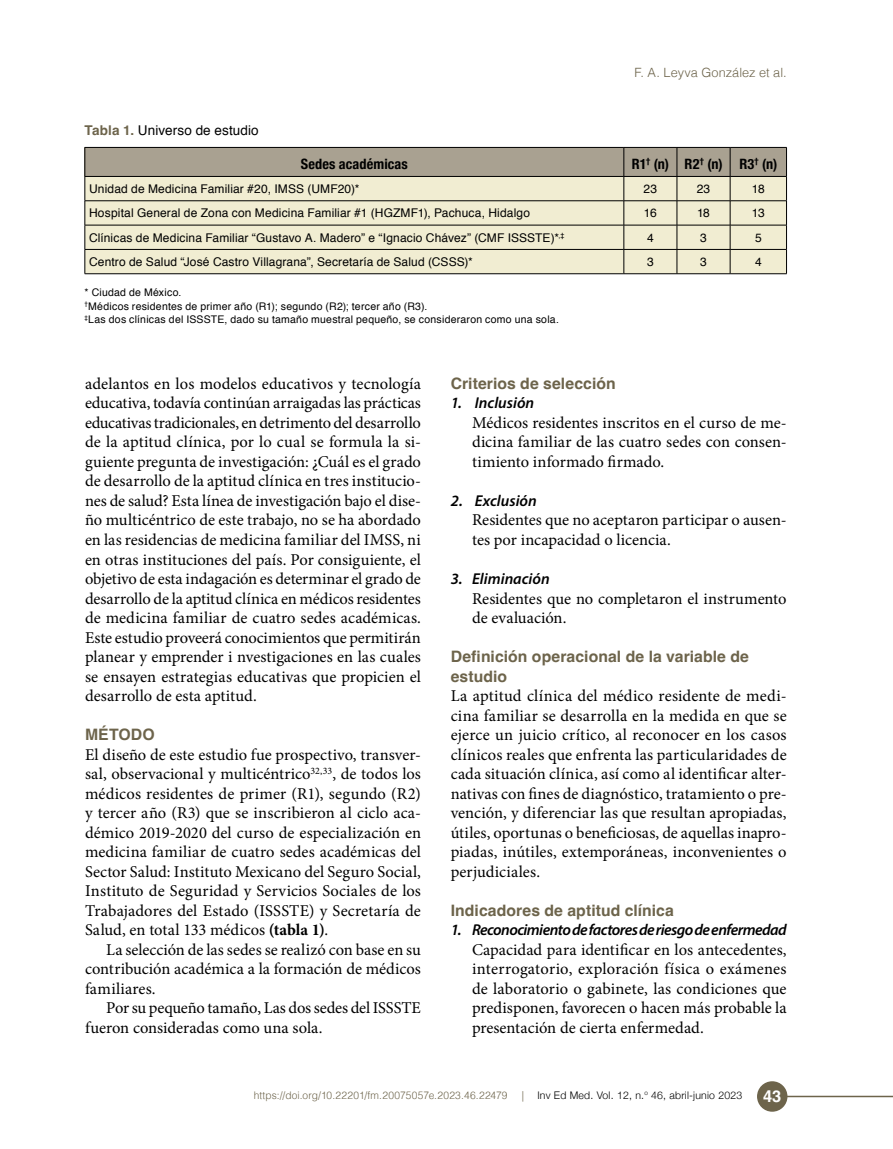
<style>
.page{position:relative;width:893px;height:1149px;background:#fff}
.page>*{position:absolute;margin:0;border:0;box-sizing:border-box;transform-origin:0 0}
.t1{font:16.5px/19.5px "Minion Pro";color:#000;text-align:justify}
.t2{font:700 16.5px "Helvetica";color:#fff}
.t3{font:700 15.75px/19.5px "Helvetica";letter-spacing:.005em;color:#6d644b}
.t4{font:italic 600 15.75px "Myriad Pro";letter-spacing:-.03em;color:#000}
.t5{font:italic 600 15.75px "Myriad Pro";color:#000}
.t6{font:700 condensed 14.25px "Helvetica Neue";letter-spacing:.01em;color:#000}
.t7{font:13.5px "Helvetica";letter-spacing:.01em;color:#000}
.t8{font:300 12.75px "Helvetica";color:#6d644b}
.t9{font:12px "Helvetica";letter-spacing:.01em;color:#000}
.t10{font:10.5px/13.5px "Helvetica";letter-spacing:.02em;color:#000}
.t11{font:300 10.5px "Helvetica";letter-spacing:.015em;color:#6d644b}
.t12{font:300 10.5px "Helvetica Neue";letter-spacing:.02em;color:#000}
.s1{font-weight:700;color:#6d644b}
.s2{font-weight:700}
</style>
<div class="page">
<svg style="left:757px;top:1080px;width:30px;height:31px"></svg>
<div style="left:758px;top:1081px;width:29px;height:29px;background:#6d644b;border-radius:50%"></div>
<hr style="left:786px;top:1095px;width:107px;height:1px;background:#6d644b">
<div style="left:85px;top:147px;width:539px;height:29px;background:#a9a191"></div>
<div style="left:86px;top:177px;width:538px;height:96px;background:#f1edd2"></div>
<hr style="left:85px;top:176px;width:539px;height:1px;background:#000">
<hr style="left:85px;top:200px;width:539px;height:1px;background:#000">
<hr style="left:85px;top:225px;width:539px;height:1px;background:#000">
<hr style="left:85px;top:249px;width:539px;height:1px;background:#000">
<hr style="left:85px;top:147px;width:539px;height:1px;background:#000">
<svg style="left:85px;top:148px;width:1px;height:125px"></svg>
<svg style="left:624px;top:147px;width:163px;height:126px;background:#d3ceb7"></svg>
<hr style="left:85px;top:273px;width:539px;height:1px;background:#000">
<hr style="left:624px;top:273px;width:53px;height:1px;background:#000">
<hr style="left:677px;top:273px;width:53px;height:1px;background:#000">
<hr style="left:730px;top:273px;width:57px;height:1px;background:#000">
<p class="t7" style="left:85px;top:120px;width:176px"><span class="s1">Tabla 1.</span> Universo de estudio</p>
<p class="t8" style="left:634px;top:61px;width:154px">F. A. Leyva González et al.</p>
<p class="t6" style="left:301px;top:152px;width:109px">Sedes académicas</p>
<p class="t6" style="left:632px;top:152px;width:147px">R1<sup>†</sup> (n) R2<sup>†</sup> (n) R3<sup>†</sup> (n)</p>
<p class="t9" style="left:89px;top:179px;width:272px">Unidad de Medicina Familiar #20, IMSS (UMF20)*</p>
<p class="t9" style="left:644px;top:179px;width:15px">23</p>
<p class="t9" style="left:697px;top:179px;width:15px">23</p>
<p class="t9" style="left:752px;top:179px;width:14px">18</p>
<p class="t9" style="left:89px;top:204px;width:442px">Hospital General de Zona con Medicina Familiar #1 (HGZMF1), Pachuca, Hidalgo</p>
<p class="t9" style="left:644px;top:204px;width:14px">16</p>
<p class="t9" style="left:697px;top:204px;width:14px">18</p>
<p class="t9" style="left:752px;top:204px;width:14px">13</p>
<p class="t9" style="left:89px;top:228px;width:477px">Clínicas de Medicina Familiar “Gustavo A. Madero” e “Ignacio Chávez” (CMF ISSSTE)*<sup>,‡</sup></p>
<p class="t9" style="left:647px;top:228px;width:8px">4</p>
<p class="t9" style="left:700px;top:228px;width:8px">3</p>
<p class="t9" style="left:755px;top:228px;width:8px">5</p>
<p class="t9" style="left:89px;top:252px;width:385px">Centro de Salud “José Castro Villagrana”, Secretaría de Salud (CSSS)*</p>
<p class="t9" style="left:647px;top:252px;width:8px">3</p>
<p class="t9" style="left:700px;top:252px;width:8px">3</p>
<p class="t9" style="left:755px;top:252px;width:8px">4</p>
<p class="t10" style="left:85px;top:286px;width:476px">* Ciudad de México.<br><sup>†</sup>Médicos residentes de primer año (R1); segundo (R2); tercer año (R3).<br><sup>‡</sup>Las dos clínicas del ISSSTE, dado su tamaño muestral pequeño, se consideraron como una sola.</p>
<p class="t1" style="left:85px;top:374px;width:337px">adelantos en los modelos educativos y tecnología educativa, todavía continúan arraigadas las prácticas educativas tradicionales, en detrimento del desarrollo de la aptitud clínica, por lo cual se formula la si&shy;guiente pregunta de investigación: ¿Cuál es el grado de desarrollo de la aptitud clínica en tres institucio&shy;nes de salud? Esta línea de investigación bajo el dise&shy;ño multicéntrico de este trabajo, no se ha abordado en las residencias de medicina familiar del IMSS, ni en otras instituciones del país. Por consiguiente, el objetivo de esta indagación es determinar el grado de desarrollo de la aptitud clínica en médicos residentes de medicina familiar de cuatro sedes académicas.<br>Este estudio proveerá conocimientos que permitirán planear y emprender i nvestigaciones en las cuales se ensayen estrategias educativas que propicien el desarrollo de esta aptitud.</p>
<p class="t3" style="left:85px;top:726px;width:71px">MÉTODO</p>
<p class="t1" style="left:85px;top:744px;width:337px">El diseño de este estudio fue prospectivo, transver&shy;sal, observacional y multicéntrico<sup>32,33</sup>, de todos los médicos residentes de primer (R1), segundo (R2) y tercer año (R3) que se inscribieron al ciclo aca&shy;démico 2019-2020 del curso de especialización en medicina familiar de cuatro sedes académicas del Sector Salud: Instituto Mexicano del Seguro Social, Instituto de Seguridad y Servicios Sociales de los Trabajadores del Estado (ISSSTE) y Secretaría de Salud, en total 133 médicos <span class="s2">(tabla 1)</span>.</p>
<p class="t1" style="left:85px;top:939px;width:337px;text-indent:21px">La selección de las sedes se realizó con base en su contribución académica a la formación de médicos familiares.</p>
<p class="t1" style="left:85px;top:998px;width:337px;text-indent:21px">Por su pequeño tamaño, Las dos sedes del ISSSTE fueron consideradas como una sola.</p>
<p class="t3" style="left:451px;top:375px;width:166px">Criterios de selección</p>
<p class="t5" style="left:451px;top:393px;width:85px">1. Inclusión</p>
<p class="t1" style="left:472px;top:413px;width:316px">Médicos residentes inscritos en el curso de me&shy;dicina familiar de las cuatro sedes con consen&shy;timiento informado firmado.</p>
<p class="t5" style="left:451px;top:490px;width:88px">2. Exclusión</p>
<p class="t1" style="left:472px;top:510px;width:316px">Residentes que no aceptaron participar o ausen&shy;tes por incapacidad o licencia.</p>
<p class="t5" style="left:451px;top:568px;width:100px">3. Eliminación</p>
<p class="t1" style="left:472px;top:588px;width:316px">Residentes que no completaron el instrumento de evaluación.</p>
<p class="t3" style="left:451px;top:648px;width:300px">Definición operacional de la variable de estudio</p>
<p class="t1" style="left:451px;top:686px;width:337px">La aptitud clínica del médico residente de medi&shy;cina familiar se desarrolla en la medida en que se ejerce un juicio crítico, al reconocer en los casos clínicos reales que enfrenta las particularidades de cada situación clínica, así como al identificar alter&shy;nativas con fines de diagnóstico, tratamiento o pre&shy;vención, y diferenciar las que resultan apropiadas, útiles, oportunas o beneficiosas, de aquellas inapro&shy;piadas, inútiles, extemporáneas, inconvenientes o perjudiciales.</p>
<p class="t3" style="left:451px;top:901px;width:225px">Indicadores de aptitud clínica</p>
<p class="t4" style="left:451px;top:919px;width:337px">1. Reconocimiento de factores de riesgo de enfermedad</p>
<p class="t1" style="left:472px;top:939px;width:316px">Capacidad para identificar en los antecedentes, interrogatorio, exploración física o exámenes de laboratorio o gabinete, las condiciones que predisponen, favorecen o hacen más probable la presentación de cierta enfermedad.</p>
<p class="t11" style="left:254px;top:1085px;width:255px">https://doi.org/10.22201/fm.20075057e.2023.46.22479</p>
<p class="t11" style="left:522px;top:1085px;width:4px">|</p>
<p class="t12" style="left:537px;top:1086px;width:207px">Inv Ed Med. Vol. 12, n.<sup>o</sup> 46, abril-junio 2023</p>
<p class="t2" style="left:763px;top:1085px;width:20px">43</p>
</div>
